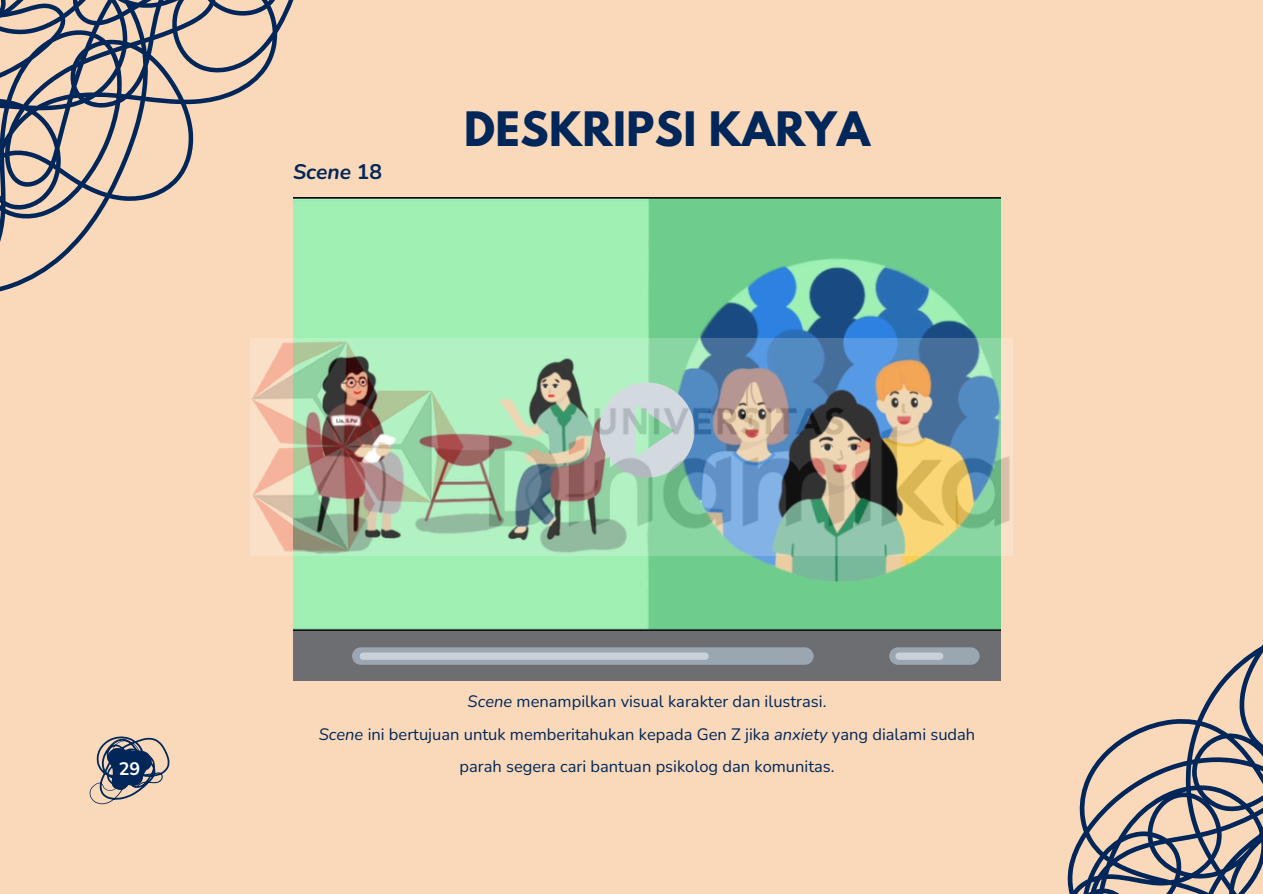
<style>
.page{position:relative;width:1263px;height:894px;background:#fff}
.page>*{position:absolute;margin:0;border:0;box-sizing:border-box;transform-origin:0 0}
.t1{font:700 42px "League Spartan";letter-spacing:.01em;color:#012659}
.t2{font:italic 700 21px "Nunito";color:#012659}
.t3{font:700 18px "Nunito";color:#fff}
.t4{font:16.5px/32.7px "Nunito";color:#012659;text-align:center}
.s1{font-style:normal}
.s2{font-style:italic}
</style>
<div class="page">
<div style="left:0;top:0;width:1263px;height:893px;background:#f9d9ba"></div>
<img style="left:293px;top:197px;width:708px;height:434px">
<div style="left:293px;top:631px;width:708px;height:49px;background:#6d6e71"></div>
<svg style="left:352px;top:647px;width:462px;height:17px;background:#a7b2bc"></svg>
<svg style="left:817px;top:537px;width:446px;height:356px"></svg>
<svg style="left:0;top:0;width:465px;height:384px"></svg>
<svg style="left:89px;top:736px;width:80px;height:68px"></svg>
<img style="left:251px;top:338px;width:761px;height:217px">
<p class="t2" style="left:293px;top:158px;width:91px">Scene <span class="s1">18</span></p>
<p class="t1" style="left:464px;top:108px;width:407px">DESKRIPSI KARYA</p>
<p class="t3" style="left:119px;top:757px;width:23px">29</p>
<h1 class="t4" style="left:468px;top:684px;width:360px"><span class="s2">Scene</span> menampilkan visual karakter dan ilustrasi.</h1>
<p class="t4" style="left:319px;top:717px;width:658px"><span class="s2">Scene</span> ini bertujuan untuk memberitahukan kepada Gen Z jika <span class="s2">anxiety</span> yang dialami sudah parah segera cari bantuan psikolog dan komunitas.</p>
</div>
